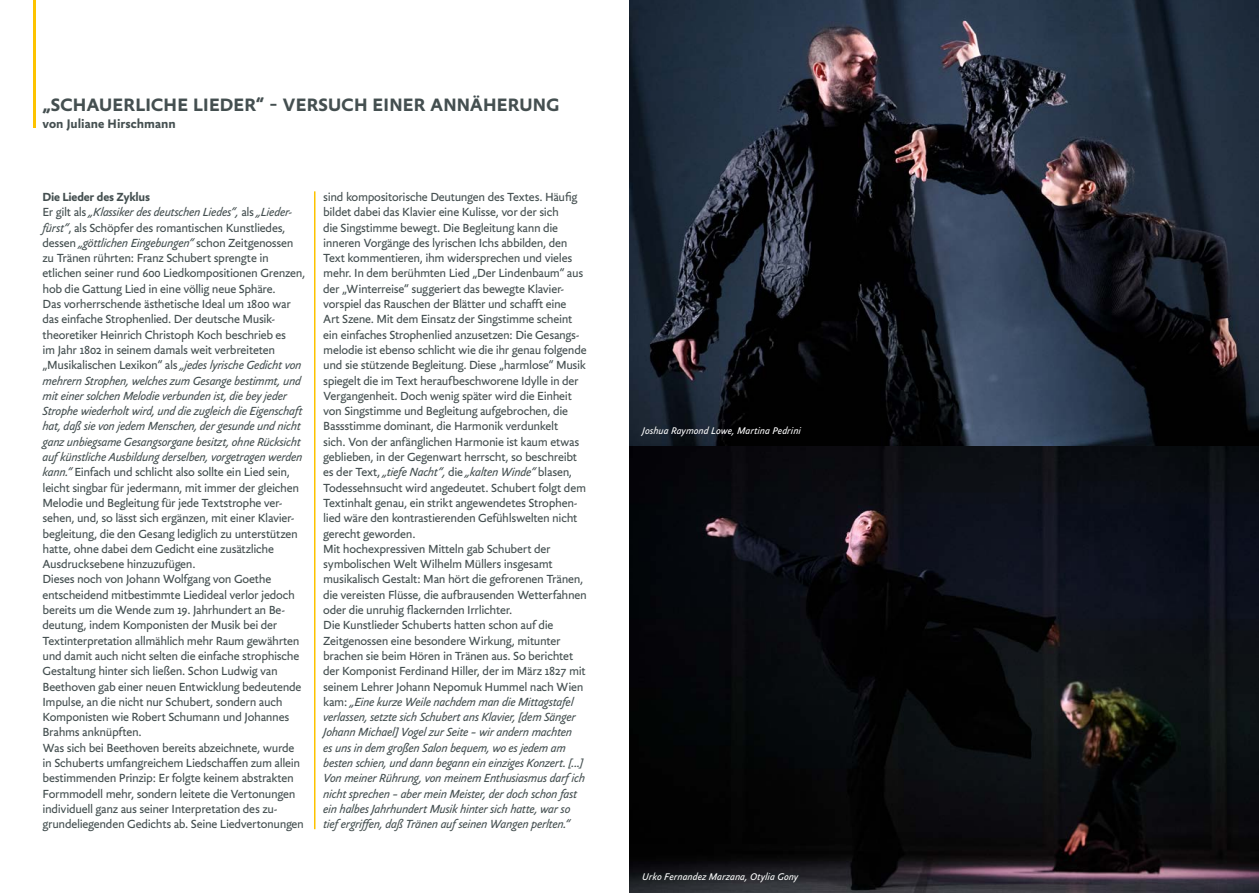
<style>
.page{position:relative;width:1259px;height:893px;background:#fff}
.page>*{position:absolute;margin:0;border:0;box-sizing:border-box;transform-origin:0 0}
.t1{font:700 19.5px "Yoga Sans OT";letter-spacing:.01em;color:#444f50}
.t2{font:700 13.5px "Yoga Sans OT";color:#444f50}
.t3{font:12.75px/15.3px "Yoga Sans OT";letter-spacing:-.025em;color:#444f50}
.t4{font:italic 10.5px "Yoga Sans OT";color:#fff}
.s1{font-weight:700}
.s2{font-style:italic}
</style>
<div class="page">
<img style="left:629px;top:0;width:630px;height:446px">
<svg style="left:629px;top:446px;width:630px;height:447px;background:#0c0d11"></svg>
<hr style="left:33px;top:0;width:3px;height:128px;background:#fdc300">
<hr style="left:314px;top:191px;width:1px;height:638px;background:#fdc300">
<h1 class="t1" style="left:43px;top:95px;width:518px">„SCHAUERLICHE LIEDER“ – VERSUCH EINER ANNÄHERUNG</h1>
<p class="t2" style="left:43px;top:116px;width:135px">von Juliane Hirschmann</p>
<p class="t3" style="left:43px;top:189px;width:264px"><span class="s1">Die Lieder des Zyklus<br></span>Er gilt als <span class="s2">„Klassiker des deutschen Liedes“,</span> als <span class="s2">„Lieder&shy;fürst“</span>, als Schöpfer des romantischen Kunstliedes, dessen <span class="s2">„göttlichen Eingebungen“</span> schon Zeitgenossen zu Tränen rührten: Franz Schubert sprengte in etlichen seiner rund 600 Liedkompositionen Grenzen, hob die Gattung Lied in eine völlig neue Sphäre.<br>Das vorherrschende ästhetische Ideal um 1800 war das einfache Strophenlied. Der deutsche Musik&shy;theoretiker Heinrich Christoph Koch beschrieb es<br>im Jahr 1802 in seinem damals weit verbreiteten „Musikalischen Lexikon“ als <span class="s2">„jedes lyrische Gedicht von mehrern Strophen, welches zum Gesange bestimmt, und mit einer solchen Melodie verbunden ist, die bey jeder Strophe wiederholt wird, und die zugleich die Eigenschaft hat, daß sie von jedem Menschen, der gesunde und nicht ganz unbiegsame Gesangsorgane besitzt, ohne Rücksicht auf künstliche Ausbildung derselben, vorgetragen werden kann.“</span> Einfach und schlicht also sollte ein Lied sein, leicht singbar für jedermann, mit immer der gleichen Melodie und Begleitung für jede Textstrophe ver&shy;sehen, und, so lässt sich ergänzen, mit einer Klavier&shy;begleitung, die den Gesang lediglich zu unterstützen hatte, ohne dabei dem Gedicht eine zusätzliche Ausdrucksebene hinzuzufügen.<br>Dieses noch von Johann Wolfgang von Goethe entscheidend mitbestimmte Liedideal verlor jedoch bereits um die Wende zum 19. Jahrhundert an Be&shy;deutung, indem Komponisten der Musik bei der Textinterpretation allmählich mehr Raum gewährten und damit auch nicht selten die einfache strophische Gestaltung hinter sich ließen. Schon Ludwig van Beethoven gab einer neuen Entwicklung bedeutende Impulse, an die nicht nur Schubert, sondern auch Komponisten wie Robert Schumann und Johannes Brahms anknüpften.<br>Was sich bei Beethoven bereits abzeichnete, wurde in Schuberts umfangreichem Liedschaffen zum allein bestimmenden Prinzip: Er folgte keinem abstrakten Formmodell mehr, sondern leitete die Vertonungen individuell ganz aus seiner Interpretation des zu&shy;grundeliegenden Gedichts ab. Seine Liedvertonungen</p>
<p class="t3" style="left:323px;top:189px;width:265px">sind kompositorische Deutungen des Textes. Häufig bildet dabei das Klavier eine Kulisse, vor der sich<br>die Singstimme bewegt. Die Begleitung kann die inneren Vorgänge des lyrischen Ichs abbilden, den Text kommentieren, ihm widersprechen und vieles mehr. In dem berühmten Lied „Der Lindenbaum“ aus der „Winterreise“ suggeriert das bewegte Klavier&shy;vorspiel das Rauschen der Blätter und schafft eine<br>Art Szene. Mit dem Einsatz der Singstimme scheint ein einfaches Strophenlied anzusetzen: Die Gesangs&shy;melodie ist ebenso schlicht wie die ihr genau folgende und sie stützende Begleitung. Diese „harmlose“ Musik spiegelt die im Text heraufbeschworene Idylle in der Vergangenheit. Doch wenig später wird die Einheit von Singstimme und Begleitung aufgebrochen, die Bassstimme dominant, die Harmonik verdunkelt<br>sich. Von der anfänglichen Harmonie ist kaum etwas geblieben, in der Gegenwart herrscht, so beschreibt es der Text, <span class="s2">„tiefe Nacht“,</span> die <span class="s2">„kalten Winde“</span> blasen, Todessehnsucht wird angedeutet. Schubert folgt dem Textinhalt genau, ein strikt angewendetes Strophen&shy;lied wäre den kontrastierenden Gefühlswelten nicht gerecht geworden.<br>Mit hochexpressiven Mitteln gab Schubert der symbolischen Welt Wilhelm Müllers insgesamt musikalisch Gestalt: Man hört die gefrorenen Tränen, die vereisten Flüsse, die aufbrausenden Wetterfahnen oder die unruhig flackernden Irrlichter.<br>Die Kunstlieder Schuberts hatten schon auf die Zeitgenossen eine besondere Wirkung, mitunter brachen sie beim Hören in Tränen aus. So berichtet der Komponist Ferdinand Hiller, der im März 1827 mit seinem Lehrer Johann Nepomuk Hummel nach Wien kam: <span class="s2">„Eine kurze Weile nachdem man die Mittagstafel verlassen, setzte sich Schubert ans Klavier, [dem Sänger Johann Michael] Vogel zur Seite – wir andern machten<br>es uns in dem großen Salon bequem, wo es jedem am besten schien, und dann begann ein einziges Konzert. [...] Von meiner Rührung, von meinem Enthusiasmus darf ich nicht sprechen – aber mein Meister, der doch schon fast ein halbes Jahrhundert Musik hinter sich hatte, war so tief ergriffen, daß Tränen auf seinen Wangen perlten.“</span></p>
<p class="t4" style="left:642px;top:425px;width:160px">Joshua Raymond Lowe, Martina Pedrini</p>
<p class="t4" style="left:642px;top:871px;width:158px">Urko Fernandez Marzana, Otylia Gony</p>
</div>
